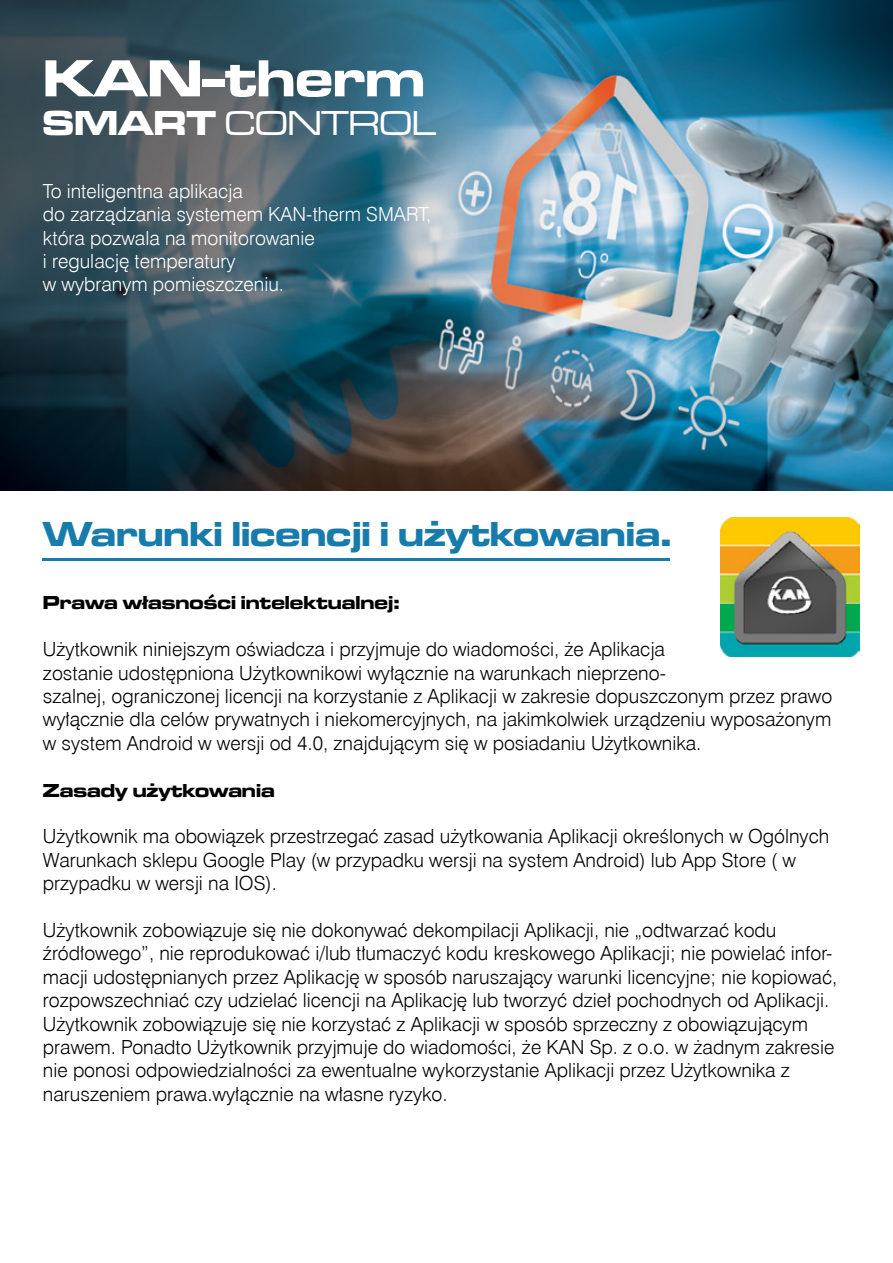
<style>
.page{position:relative;width:893px;height:1263px;background:#fff}
.page>*{position:absolute;margin:0;border:0;box-sizing:border-box;transform-origin:0 0}
.t1{font:54px "Microgramma D Bol Ext";color:#fff}
.t2{font:36px "Microgramma D Bol Ext";color:#177bac}
.t3{font:36px "Microgramma D Med Ext";color:#fff}
.t4{font:19.5px/23.4px "Swis 721 Lt EU";color:#000}
.t5{font:19.5px/23.4px "Swis 721 Lt EU";color:#fff}
.t6{font:19.5px "Microgramma D Bol Ext";color:#000}
.s1{font-family:"Microgramma D Bol Ext"}
</style>
<div class="page">
<img style="left:0;top:0;width:893px;height:490px">
<hr style="left:43px;top:558px;width:627px;height:3px;background:#177bac">
<img style="left:721px;top:517px;width:139px;height:139px">
<h1 class="t1" style="left:43px;top:42px;width:383px">KAN-therm</h1>
<h2 class="t3" style="left:43px;top:100px;width:395px"><span class="s1">SMART</span> CONTROL</h2>
<p class="t5" style="left:43px;top:180px;width:390px">To inteligentna aplikacja<br>do zarządzania systemem KAN-therm SMART, która pozwala na monitorowanie<br>i regulację temperatury<br>w wybranym pomieszczeniu.</p>
<h2 class="t2" style="left:43px;top:509px;width:630px">Warunki licencji i użytkowania.</h2>
<p class="t6" style="left:43px;top:589px;width:358px">Prawa własności intelektualnej:</p>
<p class="t4" style="left:43px;top:638px;width:791px">Użytkownik niniejszym oświadcza i przyjmuje do wiadomości, że Aplikacja<br>zostanie udostępniona Użytkownikowi wyłącznie na warunkach nieprzeno-<br>szalnej, ograniczonej licencji na korzystanie z Aplikacji w zakresie dopuszczonym przez prawo wyłącznie dla celów prywatnych i niekomercyjnych, na jakimkolwiek urządzeniu wyposażonym w system Android w wersji od 4.0, znajdującym się w posiadaniu Użytkownika.</p>
<p class="t6" style="left:43px;top:777px;width:233px">Zasady użytkowania</p>
<p class="t4" style="left:43px;top:825px;width:788px">Użytkownik ma obowiązek przestrzegać zasad użytkowania Aplikacji określonych w Ogólnych<br>Warunkach sklepu Google Play (w przypadku wersji na system Android) lub App Store ( w przypadku w wersji na IOS).</p>
<p class="t4" style="left:43px;top:919px;width:796px">Użytkownik zobowiązuje się nie dokonywać dekompilacji Aplikacji, nie „odtwarzać kodu źródłowego”, nie reprodukować i/lub tłumaczyć kodu kreskowego Aplikacji; nie powielać infor&shy;macji udostępnianych przez Aplikację w sposób naruszający warunki licencyjne; nie kopiować, rozpowszechniać czy udzielać licencji na Aplikację lub tworzyć dzieł pochodnych od Aplikacji.<br>Użytkownik zobowiązuje się nie korzystać z Aplikacji w sposób sprzeczny z obowiązującym prawem. Ponadto Użytkownik przyjmuje do wiadomości, że KAN Sp. z o.o. w żadnym zakresie nie ponosi odpowiedzialności za ewentualne wykorzystanie Aplikacji przez Użytkownika z naruszeniem prawa.wyłącznie na własne ryzyko.</p>
</div>
